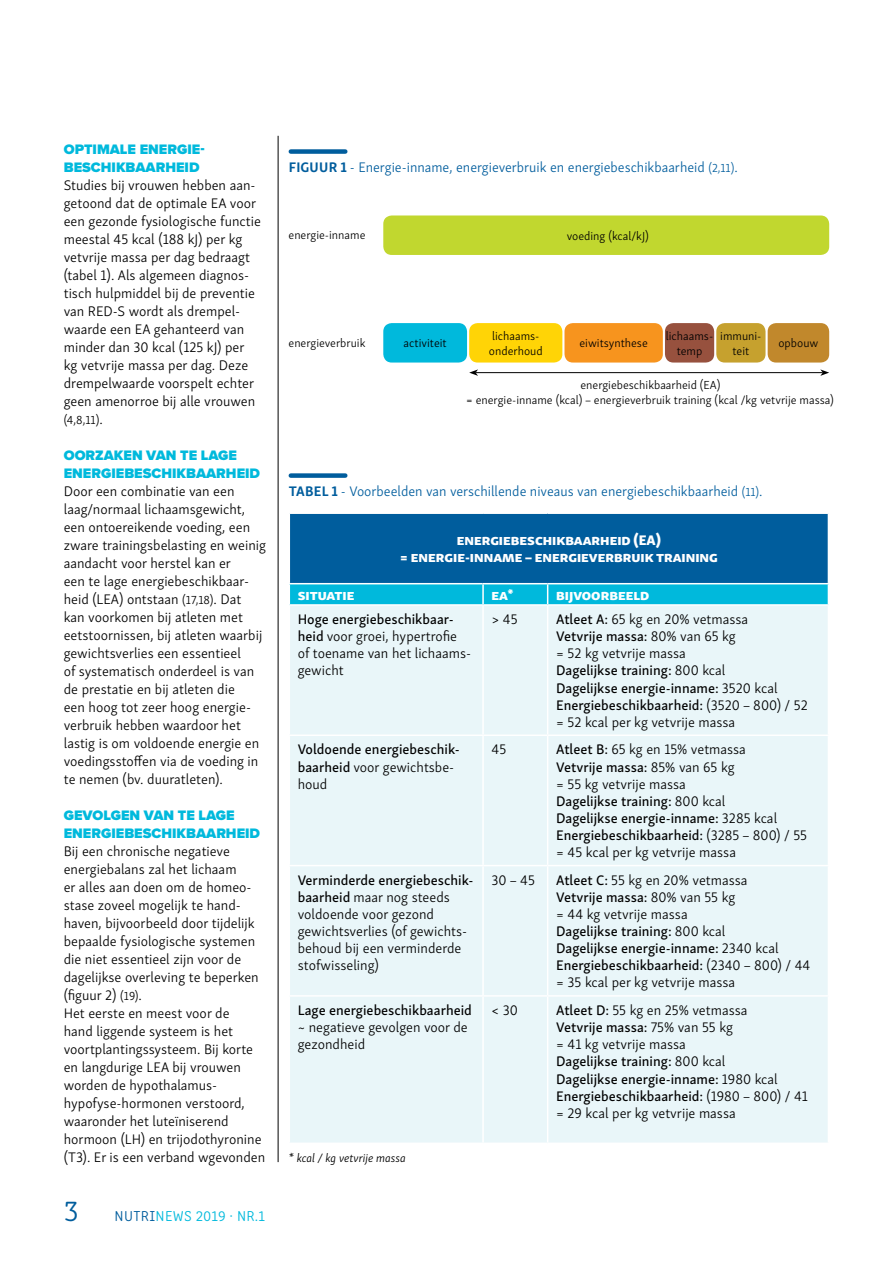
<style>
.page{position:relative;width:893px;height:1263px;background:#fff}
.page>*{position:absolute;margin:0;border:0;box-sizing:border-box;transform-origin:0 0}
.t1{font:300 15px "Clone Rounded";letter-spacing:.02em;color:#00b9dc}
.t2{font:300 14.25px/18px "Skolar Sans";color:#000}
.t3{font:14.25px/17.1px "Skolar Sans Me";color:#000}
.t4{font:300 14.25px "Skolar Sans";color:#005d9d}
.t5{font:900 14.25px/18px "Proxima Nova";color:#00b9dc}
.t6{font:14.25px/17.1px "Skolar Sans Eb";color:#fff;text-align:center}
.t7{font:300 12px/14.4px "Skolar Sans";color:#000;text-align:center}
.t8{font:italic 300 12px "Skolar Sans";color:#000}
.s1{font-size:14.25px}
.s2{font-size:12px}
.s3{font-size:30px;color:#005d9d}
.s4{color:#005d9d}
.s5{font-weight:700}
.s6{font-family:"Skolar Sans Me";font-weight:400}
.s7{font-family:"Skolar Sans";font-weight:300}
</style>
<div class="page">
<hr style="left:278px;top:136px;width:1px;height:1026px;background:#000">
<div style="left:291px;top:149px;width:54px;height:5px;background:#005d9d"></div>
<div style="left:289px;top:513px;width:539px;height:71px;background:#005d9d"></div>
<div style="left:290px;top:606px;width:538px;height:536px;background:#e9f6f9"></div>
<hr style="left:289px;top:583px;width:193px;height:1px;background:#fff">
<hr style="left:289px;top:512px;width:194px;height:2px;background:#fff">
<hr style="left:289px;top:514px;width:1px;height:69px;background:#fff">
<hr style="left:483px;top:512px;width:65px;height:2px;background:#fff">
<hr style="left:548px;top:512px;width:281px;height:2px;background:#fff">
<hr style="left:482px;top:583px;width:66px;height:1px;background:#fff">
<hr style="left:548px;top:583px;width:281px;height:1px;background:#fff">
<div style="left:289px;top:584px;width:540px;height:20px;background:#00b9dc"></div>
<hr style="left:482px;top:606px;width:2px;height:128px;background:#fff">
<hr style="left:547px;top:606px;width:1px;height:128px;background:#fff">
<hr style="left:289px;top:734px;width:194px;height:2px;background:#fff">
<hr style="left:483px;top:734px;width:65px;height:2px;background:#fff">
<hr style="left:482px;top:736px;width:2px;height:129px;background:#fff">
<hr style="left:548px;top:734px;width:281px;height:2px;background:#fff">
<hr style="left:547px;top:736px;width:1px;height:129px;background:#fff">
<hr style="left:289px;top:865px;width:194px;height:1px;background:#fff">
<hr style="left:483px;top:865px;width:65px;height:1px;background:#fff">
<hr style="left:482px;top:866px;width:2px;height:129px;background:#fff">
<hr style="left:548px;top:865px;width:281px;height:1px;background:#fff">
<hr style="left:547px;top:866px;width:1px;height:129px;background:#fff">
<hr style="left:289px;top:995px;width:194px;height:2px;background:#fff">
<hr style="left:483px;top:995px;width:65px;height:2px;background:#fff">
<hr style="left:482px;top:997px;width:2px;height:145px;background:#fff">
<hr style="left:548px;top:995px;width:281px;height:2px;background:#fff">
<hr style="left:547px;top:997px;width:1px;height:145px;background:#fff">
<div style="left:291px;top:473px;width:54px;height:5px;background:#005d9d"></div>
<div style="left:383px;top:215px;width:446px;height:40px;background:#c1d72f;border-radius:9px"></div>
<div style="left:383px;top:323px;width:84px;height:40px;background:#00b9dc;border-radius:9px"></div>
<div style="left:469px;top:323px;width:93px;height:40px;background:#ffd406;border-radius:9px"></div>
<div style="left:564px;top:323px;width:99px;height:40px;background:#f7941e;border-radius:9px"></div>
<div style="left:665px;top:323px;width:49px;height:40px;background:#97513e;border-radius:9px"></div>
<div style="left:716px;top:323px;width:49px;height:40px;background:#c6a12e;border-radius:9px"></div>
<div style="left:768px;top:323px;width:61px;height:40px;background:#c1882c;border-radius:9px"></div>
<hr style="left:476px;top:372px;width:347px;height:1px;background:#000">
<svg style="left:469px;top:369px;width:9px;height:7px"></svg>
<svg style="left:820px;top:369px;width:9px;height:7px"></svg>
<p class="t5" style="left:64px;top:141px;width:142px">OPTIMALE ENERGIE-<br>BESCHIKBAARHEID</p>
<p class="t2" style="left:64px;top:175px;width:199px">Studies bij vrouwen hebben aan&shy;getoond dat de optimale EA voor een gezonde fysiologische functie meestal 45 kcal (188 kJ) per kg vetvrije massa per dag bedraagt (tabel 1). Als algemeen diagnos&shy;tisch hulpmiddel bij de preventie van RED-S wordt als drempel&shy;waarde een EA gehanteerd van minder dan 30 kcal (125 kJ) per kg vetvrije massa per dag. Deze drempelwaarde voorspelt echter geen amenorroe bij alle vrouwen</p>
<p class="t7" style="left:64px;top:412px;width:41px">(4,8,11)<span class="s1">.</span></p>
<p class="t5" style="left:64px;top:447px;width:198px">OORZAKEN VAN TE LAGE<br>ENERGIEBESCHIKBAARHEID</p>
<p class="t2" style="left:64px;top:481px;width:204px">Door een combinatie van een laag/normaal lichaamsgewicht, een ontoereikende voeding, een zware trainingsbelasting en weinig aandacht voor herstel kan er<br>een te lage energiebeschikbaar&shy;heid (LEA) ontstaan <span class="s2">(17,18)</span>. Dat<br>kan voorkomen bij atleten met eetstoornissen, bij atleten waarbij gewichtsverlies een essentieel<br>of systematisch onderdeel is van de prestatie en bij atleten die<br>een hoog tot zeer hoog energie&shy;verbruik hebben waardoor het lastig is om voldoende energie en voedingsstoffen via de voeding in te nemen (bv. duuratleten).</p>
<p class="t5" style="left:64px;top:807px;width:198px">GEVOLGEN VAN TE LAGE<br>ENERGIEBESCHIKBAARHEID</p>
<p class="t2" style="left:64px;top:841px;width:203px">Bij een chronische negatieve energiebalans zal het lichaam<br>er alles aan doen om de homeo&shy;stase zoveel mogelijk te hand&shy;haven, bijvoorbeeld door tijdelijk bepaalde fysiologische systemen die niet essentieel zijn voor de dagelijkse overleving te beperken (figuur 2) <span class="s2">(19)</span>.<br>Het eerste en meest voor de<br>hand liggende systeem is het voortplantingssysteem. Bij korte en langdurige LEA bij vrouwen worden de hypothalamus&shy;hypofyse-hormonen verstoord, waaronder het luteïniserend hormoon (LH) en trijodothyronine (T3). Er is een verband wgevonden</p>
<p class="t1" style="left:64px;top:1205px;width:203px"><span class="s3">3</span> <span class="s4">NUTRI</span>NEWS 2019 · NR.1</p>
<p class="t4" style="left:289px;top:156px;width:451px"><span class="s5">FIGUUR 1</span> - Energie-inname, energieverbruik en energiebeschikbaarheid <span class="s2">(2,11)</span>.</p>
<p class="t7" style="left:289px;top:227px;width:78px">energie-inname</p>
<p class="t7" style="left:289px;top:335px;width:78px">energieverbruik</p>
<p class="t7" style="left:567px;top:228px;width:83px">voeding (kcal/kJ)</p>
<p class="t7" style="left:404px;top:335px;width:45px">activiteit</p>
<p class="t7" style="left:666px;top:328px;width:47px">lichaams&shy;temp</p>
<p class="t7" style="left:720px;top:328px;width:43px">immuni&shy;teit</p>
<p class="t7" style="left:778px;top:335px;width:41px">opbouw</p>
<p class="t7" style="left:489px;top:328px;width:55px;text-align:left">lichaams&shy;onderhoud</p>
<p class="t7" style="left:579px;top:335px;width:70px">eiwitsynthese</p>
<p class="t7" style="left:466px;top:377px;width:369px">energiebeschikbaarheid (EA)<br>= energie-inname (kcal) - energieverbruik training (kcal /kg vetvrije massa)</p>
<p class="t4" style="left:289px;top:480px;width:475px"><span class="s5">TABEL 1</span> - Voorbeelden van verschillende niveaus van energiebeschikbaarheid <span class="s2">(11)</span>.</p>
<p class="t6" style="left:400px;top:530px;width:319px">energiebeschikbaarheid (EA)<br>= energie-inname - energieverbruik training</p>
<p class="t6" style="left:298px;top:585px;width:58px">situatie</p>
<p class="t6" style="left:492px;top:585px;width:24px">ea*</p>
<p class="t6" style="left:556px;top:585px;width:95px">bijvoorbeeld</p>
<p class="t3" style="left:298px;top:610px;width:157px">Hoge energiebeschikbaar-</p>
<p class="t2" style="left:298px;top:627px;width:175px;line-height:17.1px"><span class="s6">heid</span> voor groei, hypertrofie of toename van het lichaams&shy;gewicht</p>
<p class="t2" style="left:492px;top:609px;width:28px">&gt; 45</p>
<p class="t2" style="left:556px;top:609px;width:194px"><span class="s6">Atleet A:</span> 65 kg en 20% vetmassa</p>
<p class="t3" style="left:556px;top:627px;width:181px">Vetvrije massa: <span class="s7">80% van 65 kg</span></p>
<p class="t2" style="left:556px;top:643px;width:131px">= 52 kg vetvrije massa</p>
<p class="t3" style="left:556px;top:661px;width:253px">Dagelijkse training: <span class="s7">800 kcal<br></span>Dagelijkse energie-inname: <span class="s7">3520 kcal<br></span>Energiebeschikbaarheid: <span class="s7">(3520 - 800) / 52</span></p>
<p class="t2" style="left:556px;top:712px;width:181px">= 52 kcal per kg vetvrije massa</p>
<p class="t3" style="left:298px;top:740px;width:164px">Voldoende energiebeschik-</p>
<p class="t2" style="left:298px;top:757px;width:158px;line-height:17.1px"><span class="s6">baarheid</span> voor gewichtsbe&shy;houd</p>
<p class="t2" style="left:492px;top:740px;width:16px">45</p>
<p class="t2" style="left:556px;top:740px;width:191px"><span class="s6">Atleet B:</span> 65 kg en 15% vetmassa</p>
<p class="t3" style="left:556px;top:757px;width:180px">Vetvrije massa: <span class="s7">85% van 65 kg</span></p>
<p class="t2" style="left:556px;top:774px;width:131px">= 55 kg vetvrije massa</p>
<p class="t3" style="left:556px;top:791px;width:252px">Dagelijkse training: <span class="s7">800 kcal<br></span>Dagelijkse energie-inname: <span class="s7">3285 kcal<br></span>Energiebeschikbaarheid: <span class="s7">(3285 - 800) / 55</span></p>
<p class="t2" style="left:556px;top:842px;width:181px">= 45 kcal per kg vetvrije massa</p>
<p class="t3" style="left:298px;top:870px;width:177px">Verminderde energiebeschik-</p>
<p class="t2" style="left:298px;top:887px;width:171px;line-height:17.1px"><span class="s6">baarheid</span> maar nog steeds voldoende voor gezond gewichtsverlies (of gewichts&shy;behoud bij een verminderde stofwisseling)</p>
<p class="t2" style="left:492px;top:870px;width:45px">30 - 45</p>
<p class="t2" style="left:556px;top:870px;width:193px"><span class="s6">Atleet C:</span> 55 kg en 20% vetmassa</p>
<p class="t3" style="left:556px;top:887px;width:181px">Vetvrije massa: <span class="s7">80% van 55 kg</span></p>
<p class="t2" style="left:556px;top:904px;width:133px">= 44 kg vetvrije massa</p>
<p class="t3" style="left:556px;top:921px;width:256px">Dagelijkse training: <span class="s7">800 kcal<br></span>Dagelijkse energie-inname: <span class="s7">2340 kcal<br></span>Energiebeschikbaarheid: <span class="s7">(2340 - 800) / 44</span></p>
<p class="t2" style="left:556px;top:972px;width:181px">= 35 kcal per kg vetvrije massa</p>
<p class="t3" style="left:298px;top:1000px;width:176px">Lage energiebeschikbaarheid</p>
<p class="t2" style="left:298px;top:1018px;width:172px;line-height:17.1px">~ negatieve gevolgen voor de gezondheid</p>
<p class="t2" style="left:492px;top:1000px;width:28px">&lt; 30</p>
<p class="t2" style="left:556px;top:1000px;width:193px"><span class="s6">Atleet D:</span> 55 kg en 25% vetmassa</p>
<p class="t3" style="left:556px;top:1018px;width:178px">Vetvrije massa: <span class="s7">75% van 55 kg</span></p>
<p class="t2" style="left:556px;top:1034px;width:131px">= 41 kg vetvrije massa</p>
<p class="t3" style="left:556px;top:1052px;width:253px">Dagelijkse training: <span class="s7">800 kcal<br></span>Dagelijkse energie-inname: <span class="s7">1980 kcal<br></span>Energiebeschikbaarheid: <span class="s7">(1980 - 800) / 41</span></p>
<p class="t2" style="left:556px;top:1103px;width:181px">= 29 kcal per kg vetvrije massa</p>
<p class="t8" style="left:289px;top:1149px;width:119px">* kcal / kg vetvrije massa</p>
</div>
